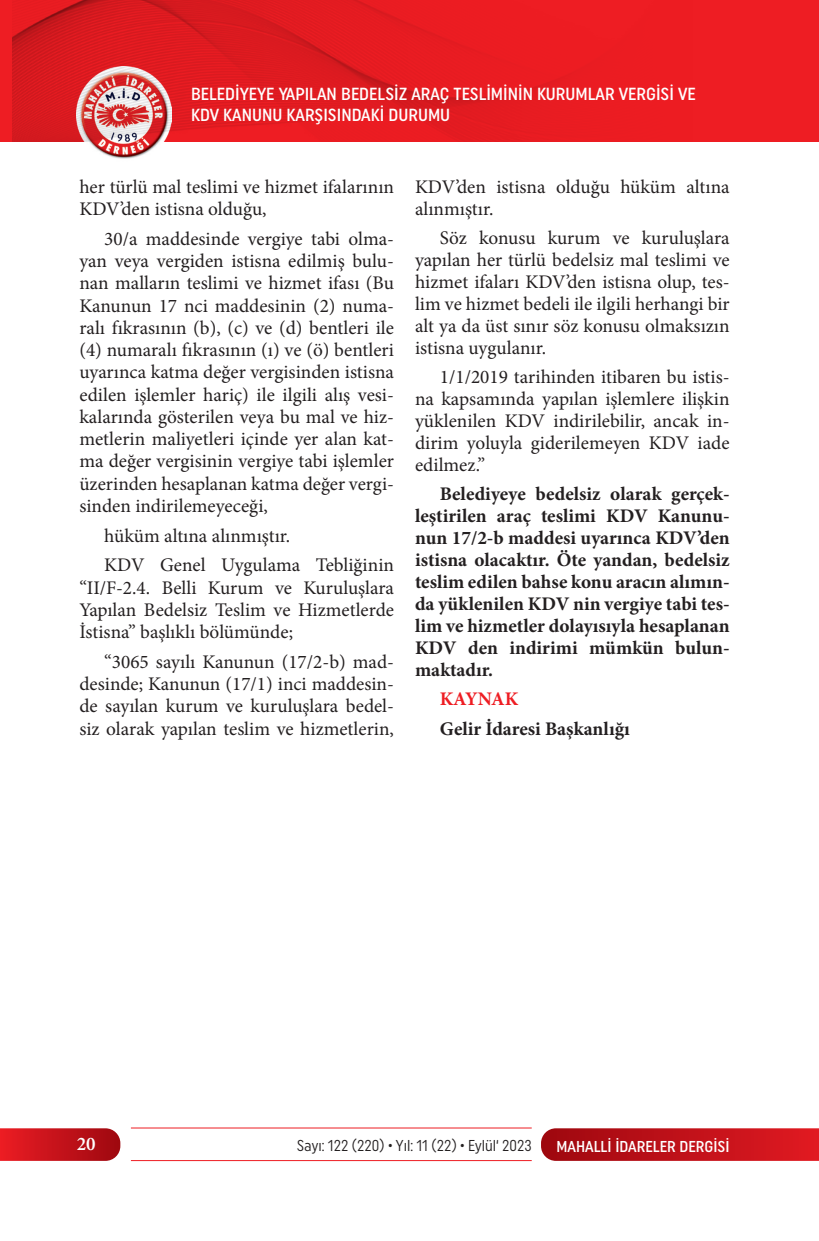
<style>
.page{position:relative;width:819px;height:1241px;background:#fff}
.page>*{position:absolute;margin:0;border:0;box-sizing:border-box;transform-origin:0 0}
.t1{font:19.25px/22.2px "Minion Pro";color:#231f20;text-align:justify}
.t2{font:700 19.25px/21.9px "Minion Pro";color:#231f20;text-align:justify}
.t3{font:700 19.25px "Minion Pro";letter-spacing:-.01em;color:#ee1d23}
.t4{font:600 19.25px "Minion Pro";color:#fff}
.t5{font:500 17.5px/21px "Uniform Condensed";color:#fff}
.t6{font:15.75px "Uniform Condensed";color:#231f20;scale:.95 1}
.t7{font:500 15.75px "Uniform Condensed";color:#fff}
</style>
<div class="page">
<svg style="left:541px;top:1128px;width:278px;height:32px;background:#c0151d"></svg>
<svg style="left:0;top:1128px;width:120px;height:32px;background:#c61920"></svg>
<hr style="left:131px;top:1127px;width:400px;height:1px;background:#ee1d23">
<hr style="left:131px;top:1159px;width:400px;height:1px;background:#ee1d23">
<div style="left:0;top:0;width:819px;height:141px;background:#ee1d23"></div>
<img style="left:76px;top:141px;width:96px;height:18px">
<img style="left:13px;top:0;width:550px;height:141px">
<p class="t5" style="left:191px;top:83px;width:506px">BELEDİYEYE YAPILAN BEDELSİZ ARAÇ TESLİMİNİN KURUMLAR VERGİSİ VE<br>KDV KANUNU KARŞISINDAKİ DURUMU</p>
<p class="t1" style="left:79px;top:175px;width:316px">her türlü mal teslimi ve hizmet ifalarının<br>KDV’den istisna olduğu,</p>
<p class="t1" style="left:79px;top:227px;width:316px;text-indent:25px">30/a maddesinde vergiye tabi olma&shy;yan veya vergiden istisna edilmiş bulu&shy;nan malların teslimi ve hizmet ifası (Bu Kanunun 17 nci maddesinin (2) numa&shy;ralı fıkrasının (b), (c) ve (d) bentleri ile (4) numaralı fıkrasının (ı) ve (ö) bentleri uyarınca katma değer vergisinden istisna edilen işlemler hariç) ile ilgili alış vesi&shy;kalarında gösterilen veya bu mal ve hiz&shy;metlerin maliyetleri içinde yer alan kat&shy;ma değer vergisinin vergiye tabi işlemler üzerinden hesaplanan katma değer vergi&shy;sinden indirilemeyeceği,</p>
<p class="t1" style="left:104px;top:520px;width:291px;line-height:29.8px">hüküm altına alınmıştır.<br>KDV Genel Uygulama Tebliğinin</p>
<p class="t1" style="left:79px;top:576px;width:316px">“II/F-2.4. Belli Kurum ve Kuruluşlara Yapılan Bedelsiz Teslim ve Hizmetlerde İstisna” başlıklı bölümünde;</p>
<p class="t1" style="left:79px;top:650px;width:316px;text-indent:25px">“3065 sayılı Kanunun (17/2-b) mad&shy;desinde; Kanunun (17/1) inci maddesin&shy;de sayılan kurum ve kuruluşlara bedel&shy;siz olarak yapılan teslim ve hizmetlerin,</p>
<p class="t1" style="left:415px;top:176px;width:316px">KDV’den istisna olduğu hüküm altına alınmıştır.</p>
<p class="t1" style="left:415px;top:227px;width:316px;text-indent:25px">Söz konusu kurum ve kuruluşlara yapılan her türlü bedelsiz mal teslimi ve hizmet ifaları KDV’den istisna olup, tes&shy;lim ve hizmet bedeli ile ilgili herhangi bir alt ya da üst sınır söz konusu olmaksızın istisna uygulanır.</p>
<p class="t1" style="left:415px;top:366px;width:316px;text-indent:25px">1/1/2019 tarihinden itibaren bu istis&shy;na kapsamında yapılan işlemlere ilişkin yüklenilen KDV indirilebilir, ancak in&shy;dirim yoluyla giderilemeyen KDV iade edilmez.”</p>
<p class="t2" style="left:415px;top:483px;width:316px;text-indent:25px">Belediyeye bedelsiz olarak gerçek&shy;leştirilen araç teslimi KDV Kanunu&shy;nun 17/2-b maddesi uyarınca KDV’den istisna olacaktır. Öte yandan, bedelsiz teslim edilen bahse konu aracın alımın&shy;da yüklenilen KDV nin vergiye tabi tes&shy;lim ve hizmetler dolayısıyla hesaplanan KDV den indirimi mümkün bulun&shy;maktadır.</p>
<p class="t3" style="left:440px;top:685px;width:80px">KAYNAK</p>
<p class="t2" style="left:440px;top:717px;width:192px">Gelir İdaresi Başkanlığı</p>
<p class="t4" style="left:77px;top:1130px;width:20px">20</p>
<p class="t6" style="left:297px;top:1136px;width:249px">Sayı: 122 (220) • Yıl: 11 (22) • Eylül‘ 2023</p>
<p class="t7" style="left:556px;top:1136px;width:175px">MAHALLİ İDARELER DERGİSİ</p>
</div>
